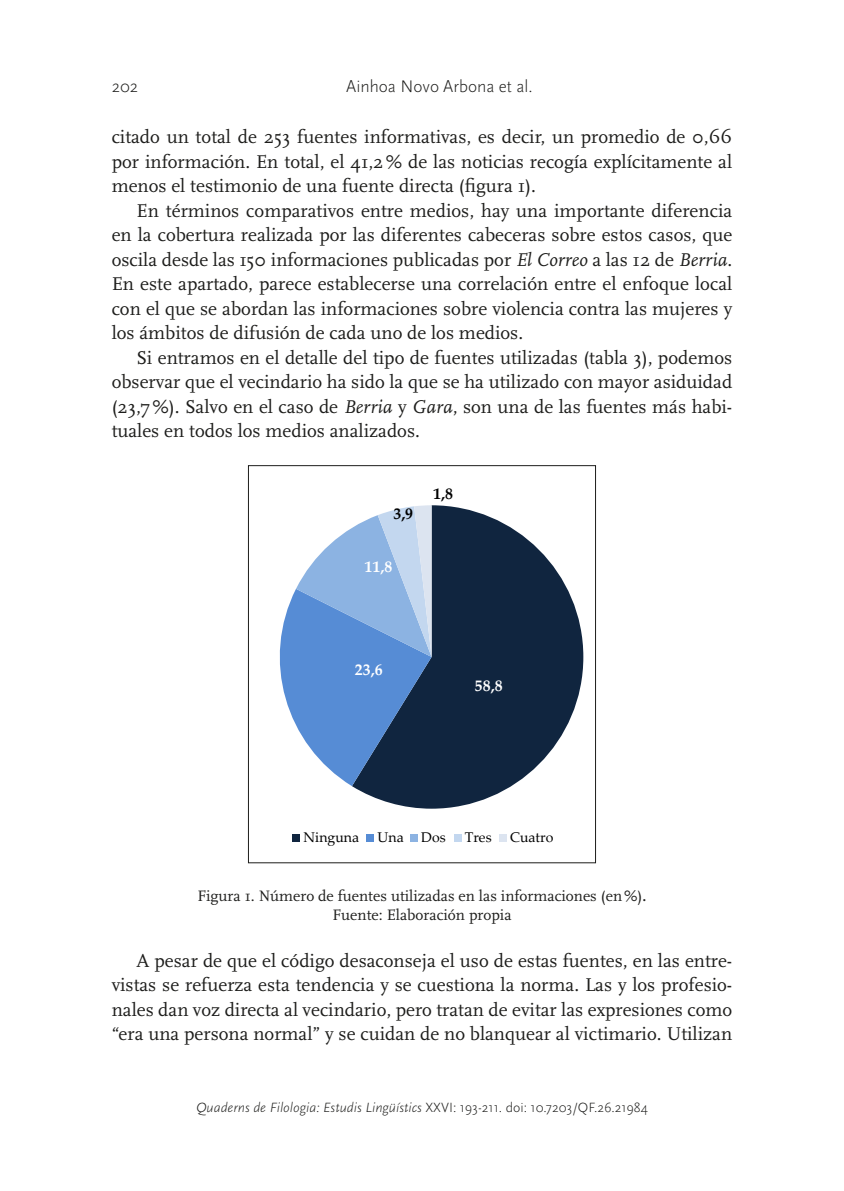
<style>
.page{position:relative;width:844px;height:1191px;background:#fff}
.page>*{position:absolute;margin:0;border:0;box-sizing:border-box;transform-origin:0 0}
.parrafo{font:19.25px/24.5px "Scala Pro";color:#1d1d1b;text-align:justify}
.primer_pa{font:19.25px/24.5px "Scala Pro";color:#1d1d1b;text-align:justify}
.t1{font:300 17.5px "Scala Sans Pro";color:#1d1d1b}
.Tabla_figura{font:15.75px/18.9px "Scala Pro";color:#1d1d1b;text-align:center}
.t2{font:700 15.75px "Palatino Linotype";color:#fff}
.t3{font:700 15.75px "Palatino Linotype";color:#000}
.t4{font:italic 300 14px "Scala Sans Pro";color:#1d1d1b}
.t5{font:14px "Palatino Linotype";color:#000}
.s1{font-style:italic}
.s2{font-weight:700}
.s3{font-style:normal}
</style>
<div class="page">
<svg style="left:352px;top:505px;width:231px;height:303px;fill:#10253f"></svg>
<svg style="left:279px;top:505px;width:152px;height:281px"></svg>
<div style="left:292px;top:834px;width:8px;height:8px;background:#10253f"></div>
<div style="left:366px;top:834px;width:8px;height:8px;background:#568cd5"></div>
<div style="left:410px;top:834px;width:8px;height:8px;background:#8cb3e2"></div>
<div style="left:453px;top:834px;width:8px;height:8px;background:#c3d7ef"></div>
<div style="left:498px;top:834px;width:8px;height:8px;background:#dce4f0"></div>
<div style="left:248px;top:465px;width:347px;height:398px;border:1px solid #1d1d1b"></div>
<p class="t1" style="left:112px;top:76px;width:28px">202</p>
<p class="t1" style="left:346px;top:76px;width:188px">Ainhoa Novo Arbona et al.</p>
<p class="primer_pa" style="left:112px;top:125px;width:622px">citado un total de 253 fuentes informativas, es decir, un promedio de 0,66 por información. En total, el 41,2% de las noticias recogía explícitamente al menos el testimonio de una fuente directa (figura 1).</p>
<p class="parrafo" style="left:112px;top:198px;width:622px;text-indent:25px">En términos comparativos entre medios, hay una importante diferencia en la cobertura realizada por las diferentes cabeceras sobre estos casos, que oscila desde las 150 informaciones publicadas por <span class="s1">El Correo</span> a las 12 de <span class="s1">Berria</span>.<br>En este apartado, parece establecerse una correlación entre el enfoque local con el que se abordan las informaciones sobre violencia contra las mujeres y los ámbitos de difusión de cada uno de los medios.</p>
<p class="parrafo" style="left:112px;top:345px;width:622px;text-indent:25px">Si entramos en el detalle del tipo de fuentes utilizadas (tabla 3), podemos observar que el vecindario ha sido la que se ha utilizado con mayor asiduidad (23,7%). Salvo en el caso de <span class="s1">Berria</span> y <span class="s1">Gara</span>, son una de las fuentes más habi&shy;tuales en todos los medios analizados.</p>
<p class="t3" style="left:393px;top:503px;width:21px">3,9</p>
<p class="t2" style="left:364px;top:555px;width:29px">11,8</p>
<p class="t3" style="left:433px;top:483px;width:21px">1,8</p>
<p class="t2" style="left:355px;top:659px;width:29px">23,6</p>
<p class="t2" style="left:474px;top:675px;width:29px">58,8</p>
<p class="t5" style="left:303px;top:827px;width:57px">Ninguna</p>
<p class="t5" style="left:377px;top:827px;width:70px">Una Dos</p>
<p class="t5" style="left:464px;top:827px;width:28px">Tres</p>
<p class="t5" style="left:510px;top:827px;width:45px">Cuatro</p>
<p class="Tabla_figura" style="left:198px;top:886px;width:450px">Figura 1. Número de fuentes utilizadas en las informaciones (en%)<span class="s2">.<br></span>Fuente: Elaboración propia</p>
<p class="parrafo" style="left:112px;top:948px;width:622px;text-indent:25px">A pesar de que el código desaconseja el uso de estas fuentes, en las entre&shy;vistas se refuerza esta tendencia y se cuestiona la norma. Las y los profesio&shy;nales dan voz directa al vecindario, pero tratan de evitar las expresiones como “era una persona normal” y se cuidan de no blanquear al victimario. Utilizan</p>
<p class="t4" style="left:196px;top:1099px;width:453px">Quaderns de Filologia: Estudis Lingüístics <span class="s3">XXVI: 193-211. doi: 10.7203/QF.26.21984</span></p>
</div>
